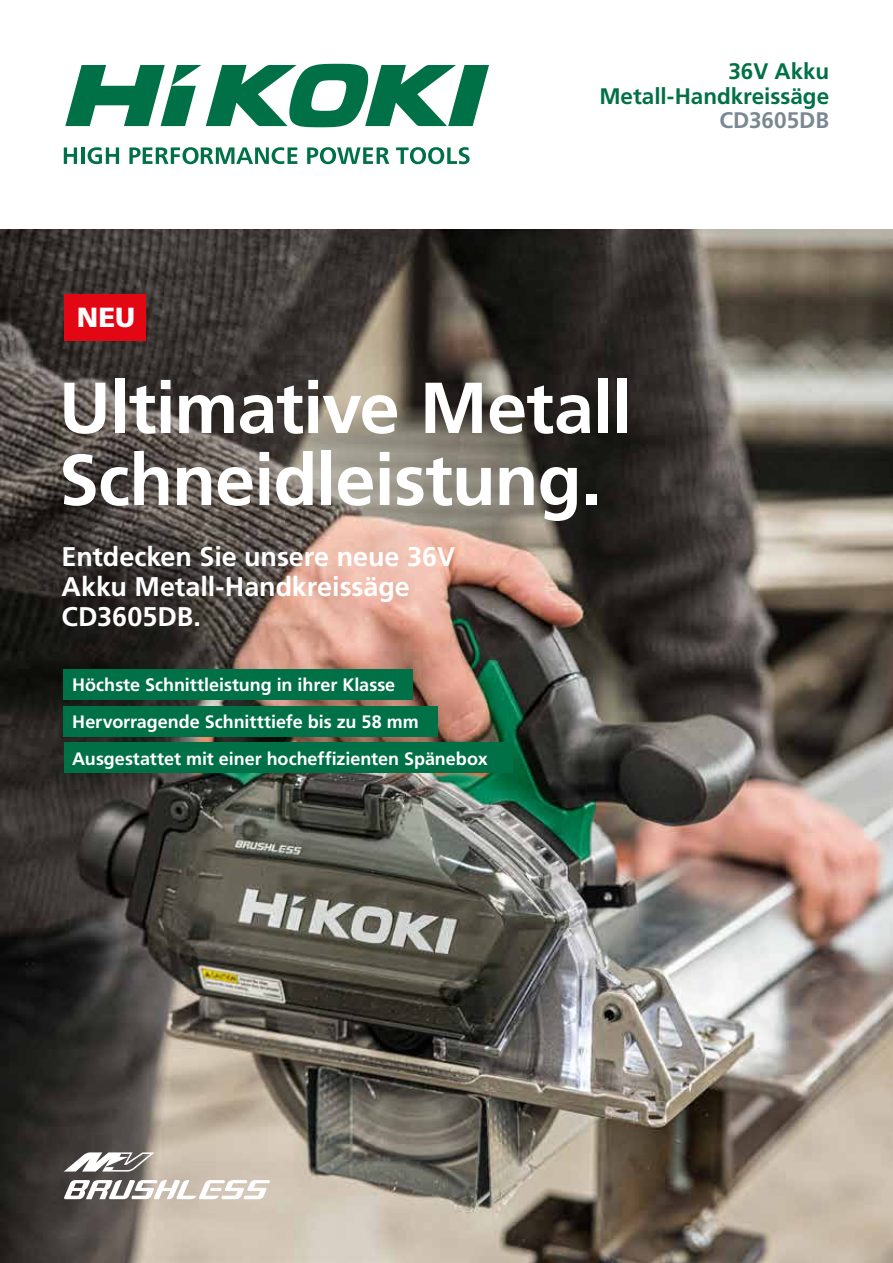
<style>
.page{position:relative;width:893px;height:1263px;background:#fff}
.page>*{position:absolute;margin:0;border:0;box-sizing:border-box;transform-origin:0 0}
.t1{font:700 72px/72px "Frutiger LT Std";letter-spacing:-.015em;color:#fff}
.t2{font:900 27.6px "Frutiger LT Std";color:#fff}
.t3{font:700 27px/30px "Frutiger LT Std";letter-spacing:-.005em;color:#fff}
.t4{font:700 22.5px/24px "Frutiger LT Std";color:#007147;text-align:right}
.t5{font:700 22.5px "Frutiger LT Std";color:#7a8891}
.t6{font:700 18px/36.9px "Frutiger LT Std";color:#fff}
</style>
<div class="page">
<img style="left:0;top:230px;width:893px;height:1033px">
<svg style="left:64px;top:147px;width:13px;height:17px"></svg>
<hr style="left:81px;top:147px;width:4px;height:17px;background:#007147">
<svg style="left:88px;top:147px;width:31px;height:17px"></svg>
<svg style="left:129px;top:147px;width:168px;height:17px"></svg>
<svg style="left:307px;top:147px;width:82px;height:17px"></svg>
<svg style="left:396px;top:147px;width:74px;height:17px"></svg>
<svg style="left:65px;top:64px;width:424px;height:63px"></svg>
<div style="left:64px;top:706px;width:374px;height:30px;background:#007147"></div>
<div style="left:64px;top:743px;width:448px;height:30px;background:#007147"></div>
<div style="left:64px;top:669px;width:349px;height:30px;background:#007147"></div>
<svg style="left:64px;top:1180px;width:206px;height:19px"></svg>
<svg style="left:64px;top:1152px;width:91px;height:19px"></svg>
<div style="left:64px;top:294px;width:82px;height:46px;background:#e30613"></div>
<h2 class="t2" style="left:77px;top:300px;width:60px">NEU</h2>
<p class="t4" style="left:599px;top:60px;width:231px">36V Akku<br>Metall-Handkreissäge</p>
<p class="t5" style="left:719px;top:106px;width:111px">CD3605DB</p>
<h1 class="t1" style="left:59px;top:372px;width:574px">Ultimative Metall<br>Schneidleistung.</h1>
<h3 class="t3" style="left:62px;top:542px;width:395px">Entdecken Sie unsere neue 36V<br>Akku Metall-Handkreissäge<br>CD3605DB.</h3>
<p class="t6" style="left:72px;top:666px;width:324px">Höchste Schnittleistung in ihrer Klasse</p>
<p class="t6" style="left:72px;top:703px;width:417px">Hervorragende Schnitttiefe bis zu 58 mm<br>Ausgestattet mit einer hocheffizienten Spänebox</p>
</div>
